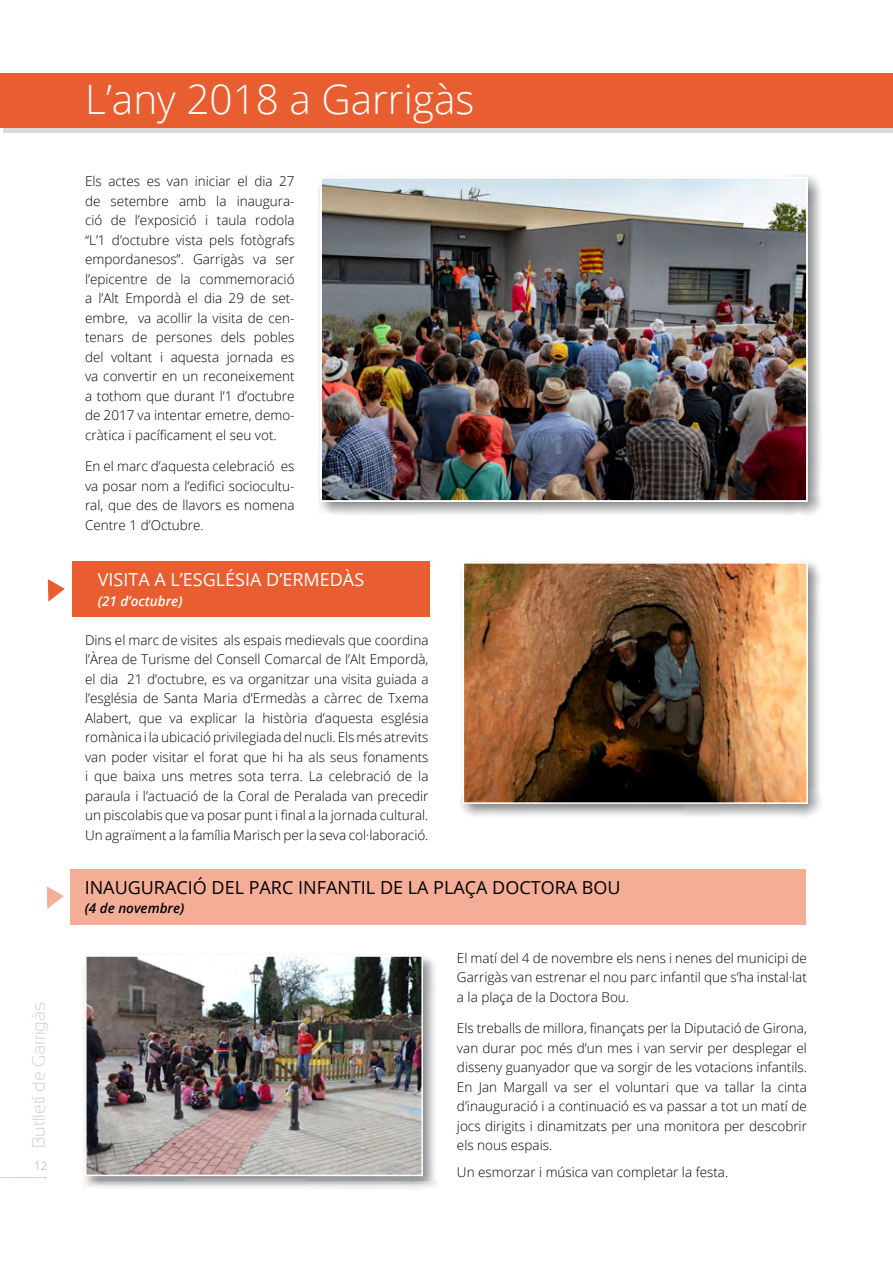
<style>
.page{position:relative;width:893px;height:1263px;background:#fff}
.page>*{position:absolute;margin:0;border:0;box-sizing:border-box;transform-origin:0 0}
.t1{font:300 40.5px "Open Sans";color:#fff}
.t2{font:18px "Open Sans";color:#000}
.t3{font:18px "Open Sans";color:#fff}
.t4{font:300 18px "Sansation";color:#d0d1d2}
.t5{font:300 13.5px/19.5px "Open Sans";color:#000;text-align:justify}
.t6{font:italic 600 13.5px "Open Sans";color:#fff}
.t7{font:italic 600 13.5px "Open Sans";color:#000}
.t8{font:12px "Open Sans";color:#c6c7c8}
</style>
<div class="page">
<svg style="left:0;top:1177px;width:46px;height:1px"></svg>
<div style="left:3px;top:78px;width:890px;height:55px;background:linear-gradient(to right,#d9dadb,#d9dadb)"></div>
<div style="left:0;top:73px;width:893px;height:54px;background:#e95e30"></div>
<div style="left:71px;top:869px;width:735px;height:55px;background:#f4ae97"></div>
<div style="left:72px;top:562px;width:357px;height:55px;background:#e95e30"></div>
<div style="left:459px;top:559px;width:364px;height:260px;background:#646567;opacity:.75"></div>
<img style="left:465px;top:565px;width:340px;height:236px">
<div style="left:462px;top:562px;width:346px;height:242px;border:2px solid #fff"></div>
<div style="left:82px;top:952px;width:356px;height:239px;background:#646567;opacity:.75"></div>
<img style="left:88px;top:958px;width:332px;height:215px">
<div style="left:85px;top:955px;width:338px;height:221px;border:2px solid #fff"></div>
<div style="left:317px;top:174px;width:506px;height:343px;background:#646567;opacity:.75"></div>
<img style="left:323px;top:180px;width:482px;height:319px">
<div style="left:320px;top:177px;width:488px;height:325px;border:2px solid #fff"></div>
<svg style="left:48px;top:579px;width:17px;height:23px"></svg>
<svg style="left:47px;top:886px;width:17px;height:23px"></svg>
<h2 class="t4" style="left:29px;top:1148px;width:148px;rotate:-90deg">Butlletí de Garrigàs</h2>
<p class="t8" style="left:34px;top:1157px;width:15px">12</p>
<h1 class="t1" style="left:85px;top:71px;width:391px">L’any 2018 a Garrigàs</h1>
<p class="t5" style="left:85px;top:171px;width:211px">Els actes es van iniciar el dia 27 de setembre amb la inaugura&shy;ció de l’exposició i taula rodola “L’1 d’octubre vista pels fotògrafs empordanesos”. Garrigàs va ser l’epicentre de la commemoració a l’Alt Empordà el dia 29 de set&shy;embre, va acollir la visita de cen&shy;tenars de persones dels pobles del voltant i aquesta jornada es va convertir en un reconeixement a tothom que durant l’1 d’octubre de 2017 va intentar emetre, demo&shy;cràtica i pacíficament el seu vot.</p>
<p class="t5" style="left:85px;top:456px;width:211px">En el marc d’aquesta celebració es va posar nom a l’edifici sociocultu&shy;ral, que des de llavors es nomena Centre 1 d’Octubre.</p>
<h2 class="t3" style="left:98px;top:567px;width:268px">VISITA A L’ESGLÉSIA D’ERMEDÀS</h2>
<p class="t6" style="left:98px;top:592px;width:86px">(21 d’octubre)</p>
<p class="t5" style="left:85px;top:630px;width:345px">Dins el marc de visites als espais medievals que coordina l’Àrea de Turisme del Consell Comarcal de l’Alt Empordà, el dia 21 d’octubre, es va organitzar una visita guiada a l’església de Santa Maria d’Ermedàs a càrrec de Txema Alabert, que va explicar la història d’aquesta església romànica i la ubicació privilegiada del nucli. Els més atrevits van poder visitar el forat que hi ha als seus fonaments i que baixa uns metres sota terra. La celebració de la paraula i l’actuació de la Coral de Peralada van precedir un piscolabis que va posar punt i final a la jornada cultural.<br>Un agraïment a la família Marisch per la seva col·laboració.</p>
<h2 class="t2" style="left:85px;top:875px;width:537px">INAUGURACIÓ DEL PARC INFANTIL DE LA PLAÇA DOCTORA BOU</h2>
<p class="t7" style="left:85px;top:899px;width:101px">(4 de novembre)</p>
<p class="t5" style="left:457px;top:948px;width:351px">El matí del 4 de novembre els nens i nenes del municipi de Garrigàs van estrenar el nou parc infantil que s’ha instal·lat a la plaça de la Doctora Bou.</p>
<p class="t5" style="left:457px;top:1018px;width:351px">Els treballs de millora, finançats per la Diputació de Girona, van durar poc més d’un mes i van servir per desplegar el disseny guanyador que va sorgir de les votacions infantils.<br>En Jan Margall va ser el voluntari que va tallar la cinta d’inauguració i a continuació es va passar a tot un matí de jocs dirigits i dinamitzats per una monitora per descobrir els nous espais.</p>
<p class="t5" style="left:457px;top:1162px;width:273px">Un esmorzar i música van completar la festa.</p>
</div>
